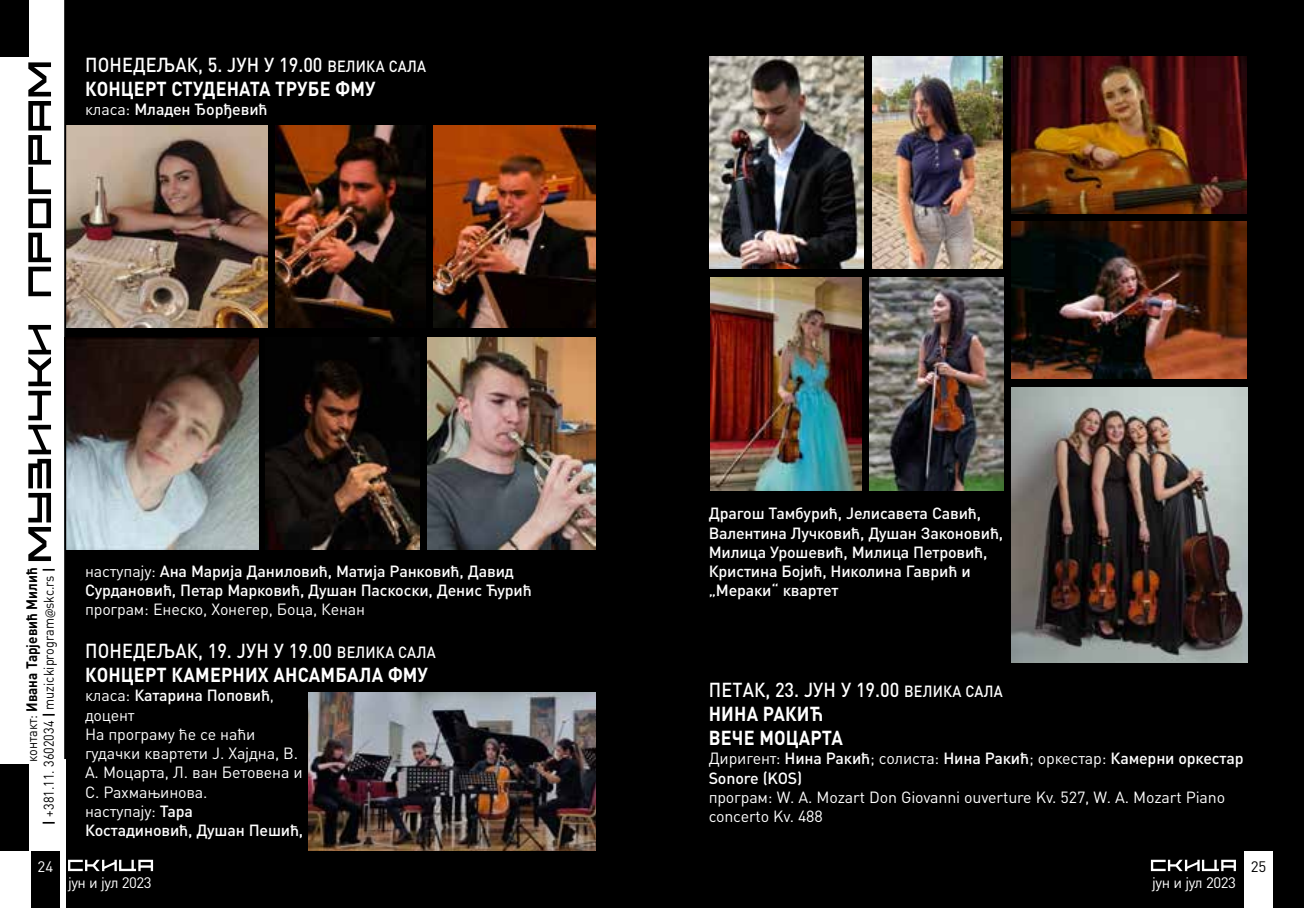
<style>
.page{position:relative;width:1304px;height:908px;background:#fff}
.page>*{position:absolute;margin:0;border:0;box-sizing:border-box;transform-origin:0 0}
.t1{font:700 20px/24px "DIN Pro";letter-spacing:.105em;color:#fff;scale:.9 1}
.t2{font:700 20px/24px "DIN Pro";letter-spacing:.04em;color:#fff;scale:.9 1}
.t3{font:700 20px/24px "DIN Pro";letter-spacing:.06em;color:#fff;scale:.9 1}
.t4{font:500 16px/19.2px "DIN Pro";letter-spacing:-.01em;color:#fff}
.t5{font:16px/19.2px "DIN Pro";letter-spacing:-.01em;color:#fff}
.t6{font:15px "DIN Pro";letter-spacing:-.03em;color:#fff}
.t7{font:700 15px "DIN Pro";color:#000;scale:.9 1}
.t8{font:15px "DIN Pro";color:#000}
.t9{font:14px "DIN Pro";color:#000;scale:.9 1}
.s1{font-weight:500}
.s2{font-weight:500;font-size:16px}
.s3{font-weight:400}
.s4{font-weight:400;font-size:14px}
.s5{font-weight:700}
.s6{font-family:"Myriad Pro"}
</style>
<div class="page">
<div style="left:31px;top:850px;width:29px;height:57px;background:#000"></div>
<div style="left:66px;top:0;width:586px;height:907px;background:#000"></div>
<div style="left:0;top:0;width:28px;height:57px;background:#000"></div>
<svg style="left:28px;top:62px;width:23px;height:234px"></svg>
<svg style="left:28px;top:325px;width:23px;height:235px"></svg>
<div style="left:0;top:764px;width:28px;height:86px;background:#000"></div>
<svg style="left:68px;top:859px;width:85px;height:11px"></svg>
<div style="left:652px;top:0;width:652px;height:907px;background:#000"></div>
<img style="left:1012px;top:57px;width:235px;height:156px">
<img style="left:1012px;top:222px;width:235px;height:156px">
<img style="left:710px;top:57px;width:153px;height:212px">
<img style="left:872px;top:57px;width:131px;height:212px">
<img style="left:710px;top:278px;width:151px;height:212px">
<img style="left:869px;top:278px;width:135px;height:212px">
<img style="left:1012px;top:387px;width:235px;height:275px">
<img style="left:66px;top:125px;width:201px;height:202px">
<img style="left:434px;top:125px;width:161px;height:202px">
<img style="left:275px;top:125px;width:151px;height:202px">
<img style="left:265px;top:337px;width:155px;height:212px">
<img style="left:427px;top:337px;width:168px;height:212px">
<img style="left:66px;top:337px;width:192px;height:212px">
<div style="left:1244px;top:850px;width:29px;height:57px;background:#fff"></div>
<svg style="left:1151px;top:859px;width:85px;height:11px"></svg>
<hr style="left:64px;top:0;width:2px;height:758px;background:#000">
<img style="left:309px;top:692px;width:286px;height:158px">
<p class="t2" style="left:85px;top:50px;width:380px"><span class="s1">понедељак, 5. јун у 19.00</span> <span class="s2">велика сала<br></span>Концерт студената трубе ФМУ</p>
<p class="t4" style="left:85px;top:98px;width:184px"><span class="s3">класа:</span> Младен Ђорђевић</p>
<p class="t7" style="left:19px;top:761px;width:217px;rotate:-90deg"><span class="s4">контакт:</span> И вана Тарјевић Милић</p>
<p class="t9" style="left:38px;top:824px;width:287px;rotate:-90deg"><span class="s5">|</span> +381.11. 3602034 <span class="s5">|</span> muzickiprogram<span class="s6">@</span>skc.rs <span class="s5">|</span></p>
<p class="t6" style="left:38px;top:853px;width:17px">24</p>
<p class="t4" style="left:85px;top:559px;width:448px"><span class="s3">наступају:</span> Ана Марија Даниловић, Матија Ранковић, Давид<br>Сурдановић, Петар Марковић, Душан Паскоски, Денис Ћурић</p>
<p class="t5" style="left:85px;top:597px;width:282px">програм: Енеско, Хонегер, Боца, Кенан</p>
<p class="t1" style="left:85px;top:636px;width:391px"><span class="s1">понедељак, 19. јун у 19.00</span> <span class="s2">велика сала<br></span>Концерт кам ерних ансам бала ФМУ</p>
<p class="t5" style="left:85px;top:684px;width:220px">класа: <span class="s1">Катарина Поповић</span>, доцент<br>На програму ће се наћи гудачки квартети Ј. Хајдна, В.<br>А. Моцарта, Л. ван Бетовена и<br>С. Рахмањинова.<br>наступају: <span class="s1">Тара<br>Костадиновић, Душан Пешић,</span></p>
<p class="t4" style="left:709px;top:502px;width:296px">Драгош Тамбурић, Јелисавета Савић,<br>Валентина Лучковић, Душан Законовић,<br>М илица Урошевић, М илица Петровић,<br>Кристина Бојић, Н иколина Гаврић и<br>„М ераки“ квартет</p>
<p class="t3" style="left:709px;top:675px;width:328px"><span class="s1">пetак, 23. јун у 19.00</span> <span class="s2">велика сала<br></span>Нина Ракић<br>Вече Моцарта</p>
<p class="t4" style="left:709px;top:747px;width:536px"><span class="s3">Диригент:</span> Н ина Ракић<span class="s3">; солиста:</span> Н ина Ракић<span class="s3">; оркестар:</span> Камерни оркестар<br>Sonore (KOS)</p>
<p class="t5" style="left:709px;top:785px;width:518px">програм: W. A. Mozart Don Giovanni ouverture Kv. 527, W. A. Mozart Piano concerto Kv. 488</p>
<p class="t6" style="left:1152px;top:870px;width:85px">јун и јул 2023</p>
<p class="t6" style="left:68px;top:870px;width:85px">јун и јул 2023</p>
<p class="t6" style="left:1182px;top:870px;width:22px">мај</p>
<p class="t8" style="left:1251px;top:853px;width:17px">25</p>
</div>
